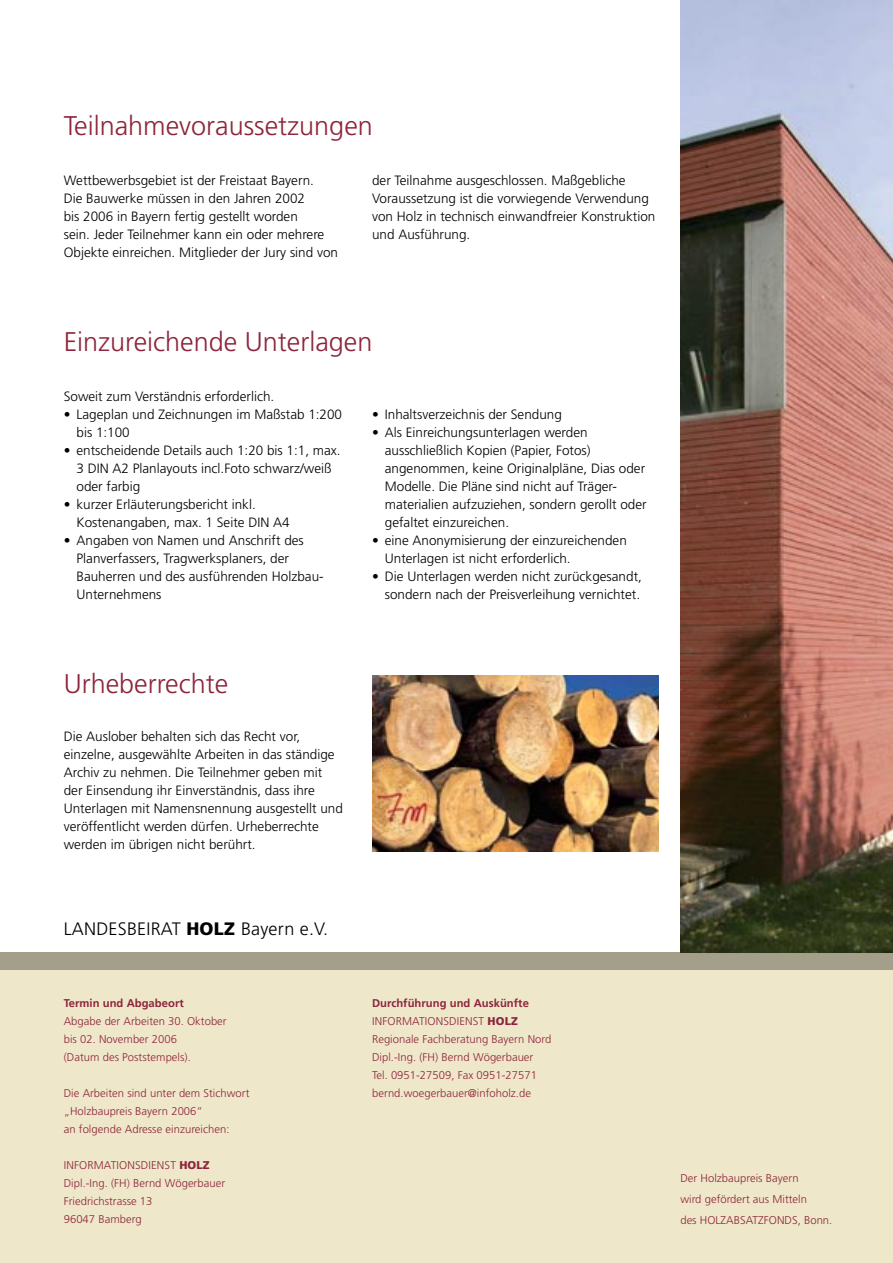
<style>
.page{position:relative;width:893px;height:1263px;background:#fff}
.page>*{position:absolute;margin:0;border:0;box-sizing:border-box;transform-origin:0 0}
.berschrift_1{font:300 27px "Frutiger";color:#8d243b}
.t1{font:300 18px "Frutiger";letter-spacing:.01em;color:#000}
.t2{font:300 13.5px/18px "Frutiger";color:#000}
.t3{font:300 11.25px "Frutiger";letter-spacing:.005em;color:#8d243b}
.berschrift_3{font:700 11.25px "Frutiger";letter-spacing:.005em;color:#8d243b}
.s1{font-weight:900}
</style>
<div class="page">
<div style="left:0;top:969px;width:893px;height:294px;background:#efe7c9"></div>
<div style="left:0;top:952px;width:893px;height:17px;background:#a39f8b"></div>
<img style="left:680px;top:0;width:213px;height:952px">
<img style="left:372px;top:676px;width:287px;height:175px">
<p class="berschrift_1" style="left:64px;top:111px;width:311px">Teilnahmevoraussetzungen</p>
<p class="t2" style="left:64px;top:171px;width:276px">Wettbewerbsgebiet ist der Freistaat Bayern.<br>Die Bauwerke müssen in den Jahren 2002<br>bis 2006 in Bayern fertig gestellt worden<br>sein. Jeder Teilnehmer kann ein oder mehrere Objekte einreichen. Mitglieder der Jury sind von</p>
<p class="t2" style="left:372px;top:171px;width:285px">der Teilnahme ausgeschlossen. Maßgebliche Voraussetzung ist die vorwiegende Verwendung von Holz in technisch einwandfreier Konstruktion und Ausführung.</p>
<p class="berschrift_1" style="left:64px;top:327px;width:310px">Einzureichende Unterlagen</p>
<p class="t2" style="left:64px;top:387px;width:212px">Soweit zum Verständnis erforderlich.</p>
<p class="t2" style="left:77px;top:405px;width:267px;text-indent:-13px">• Lageplan und Zeichnungen im Maßstab 1:200 bis 1:100</p>
<p class="t2" style="left:77px;top:441px;width:266px;text-indent:-13px">• entscheidende Details auch 1:20 bis 1:1, max.<br>3 DIN A2 Planlayouts incl.Foto schwarz/weiß oder farbig</p>
<p class="t2" style="left:77px;top:495px;width:215px;text-indent:-13px">• kurzer Erläuterungsbericht inkl.<br>Kostenangaben, max. 1 Seite DIN A4</p>
<p class="t2" style="left:77px;top:531px;width:249px;text-indent:-13px">• Angaben von Namen und Anschrift des Planverfassers, Tragwerksplaners, der Bauherren und des ausführenden Holzbau-Unternehmens</p>
<p class="t2" style="left:372px;top:405px;width:191px">• Inhaltsverzeichnis der Sendung</p>
<p class="t2" style="left:385px;top:423px;width:262px;text-indent:-13px">• Als Einreichungsunterlagen werden ausschließlich Kopien (Papier, Fotos) angenommen, keine Originalpläne, Dias oder Modelle. Die Pläne sind nicht auf Träger-</p>
<p class="t2" style="left:385px;top:495px;width:263px">materialien aufzuziehen, sondern gerollt oder gefaltet einzureichen.</p>
<p class="t2" style="left:385px;top:531px;width:244px;text-indent:-13px">• eine Anonymisierung der einzureichenden<br>Unterlagen ist nicht erforderlich.</p>
<p class="t2" style="left:372px;top:567px;width:271px;text-align:right">• Die Unterlagen werden nicht zurückgesandt, sondern nach der Preisverleihung vernichtet.</p>
<p class="berschrift_1" style="left:64px;top:668px;width:166px">Urheberrechte</p>
<p class="t2" style="left:64px;top:728px;width:281px">Die Auslober behalten sich das Recht vor, einzelne, ausgewählte Arbeiten in das ständige Archiv zu nehmen. Die Teilnehmer geben mit der Einsendung ihr Einverständnis, dass ihre Unterlagen mit Namensnennung ausgestellt und veröffentlicht werden dürfen. Urheberrechte werden im übrigen nicht berührt.</p>
<p class="t1" style="left:64px;top:919px;width:266px">LANDESBEIRAT <span class="s1">HOLZ</span> Bayern e.V.</p>
<p class="berschrift_3" style="left:64px;top:997px;width:122px">Termin und Abgabeort</p>
<p class="t3" style="left:64px;top:1015px;width:164px">Abgabe der Arbeiten 30. Oktober</p>
<p class="t3" style="left:64px;top:1033px;width:115px">bis 02. November 2006</p>
<p class="t3" style="left:64px;top:1051px;width:129px">(Datum des Poststempels).</p>
<p class="t3" style="left:64px;top:1087px;width:187px">Die Arbeiten sind unter dem Stichwort</p>
<p class="t3" style="left:64px;top:1105px;width:141px">„Holzbaupreis Bayern 2006“</p>
<p class="t3" style="left:64px;top:1123px;width:167px">an folgende Adresse einzureichen:</p>
<p class="t3" style="left:64px;top:1159px;width:147px">INFORMATIONSDIENST <span class="s1">HOLZ</span></p>
<p class="t3" style="left:64px;top:1177px;width:163px">Dipl.-Ing. (FH) Bernd Wögerbauer</p>
<p class="t3" style="left:64px;top:1195px;width:90px">Friedrichstrasse 13</p>
<p class="t3" style="left:64px;top:1213px;width:79px">96047 Bamberg</p>
<p class="berschrift_3" style="left:372px;top:997px;width:158px">Durchführung und Auskünfte</p>
<p class="t3" style="left:372px;top:1015px;width:147px">INFORMATIONSDIENST <span class="s1">HOLZ</span></p>
<p class="t3" style="left:372px;top:1033px;width:181px">Regionale Fachberatung Bayern Nord</p>
<p class="t3" style="left:372px;top:1051px;width:163px">Dipl.-Ing. (FH) Bernd Wögerbauer</p>
<p class="t3" style="left:372px;top:1069px;width:166px">Tel. 0951-27509, Fax 0951-27571</p>
<p class="t3" style="left:372px;top:1087px;width:160px">bernd.woegerbauer@infoholz.de</p>
<p class="t3" style="left:680px;top:1171px;width:120px">Der Holzbaupreis Bayern</p>
<p class="t3" style="left:680px;top:1192px;width:128px">wird gefördert aus Mitteln</p>
<p class="t3" style="left:680px;top:1213px;width:153px">des HOLZABSATZFONDS, Bonn.</p>
</div>
